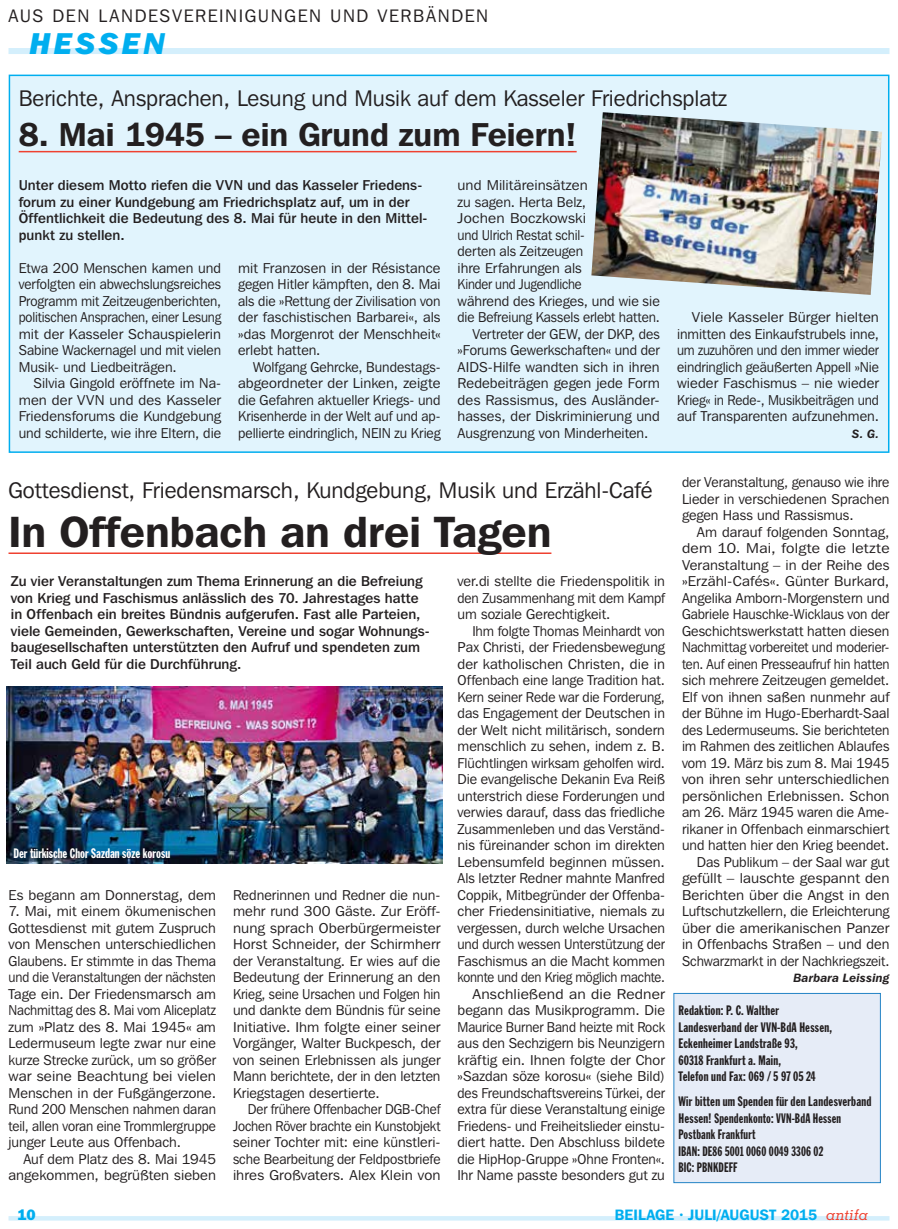
<style>
.page{position:relative;width:898px;height:1229px;background:#fff}
.page>*{position:absolute;margin:0;border:0;box-sizing:border-box;transform-origin:0 0}
.t1{font:600 43.5px "Franklin Gothic IT Cby BT";color:#231f20}
.t2{font:600 33px "Franklin Gothic IT Cby BT";color:#231f20}
.t3{font:italic 800 30px "Franklin Gothic IT Cby BT";letter-spacing:.105em;color:#00aeef}
.t4{font:22.5px "Franklin Gothic IT Cby BT";color:#231f20}
.t5{font:18px "Franklin Gothic IT Cby BT";letter-spacing:.09em;color:#231f20}
.t6{font:600 15px "Franklin Gothic IT Cby BT";letter-spacing:.005em;color:#00aeef}
.t7{font:800 15px "Franklin Gothic IT Cby BT";color:#00aeef}
.t8{font:14.25px/16.5px "Franklin Gothic IT Cby BT";color:#231f20;text-align:justify}
.t9{font:14.25px/16.5px "Franklin Gothic IT Cby BT";color:#231f20;text-align:right;scale:.96 1}
.t10{font:500 14.25px/16.5px "Franklin Gothic IT Cby BT";letter-spacing:.005em;color:#231f20}
.t11{font:14.25px/16.5px "Franklin Gothic IT Cby BT";color:#231f20;text-align:justify;scale:1.05 1}
.t12{font:14.25px/16.5px "Franklin Gothic IT Cby BT";color:#231f20;text-align:justify;scale:.93 1}
.t13{font:14.25px "Franklin Gothic IT Cby BT";color:#231f20;scale:.95 1}
.t14{font:14.25px "Franklin Gothic IT Cby BT";color:#231f20;scale:1.04 1}
.t15{font:14.25px "Franklin Gothic IT Cby BT";color:#231f20;scale:.91 1}
.t16{font:14.25px "Franklin Gothic IT Cby BT";color:#231f20;scale:1.08 1}
.t17{font:13.5px/16.5px "Franklin Gothic Extra Cond";letter-spacing:.02em;color:#231f20}
.t18{font:13.5px "Franklin Gothic Extra Cond";color:#fff}
.t19{font:italic 600 12px "Franklin Gothic IT Cby BT";letter-spacing:.015em;color:#231f20}
.s1{font-family:"Memphis";font-weight:500;font-style:italic;color:#ef4130}
</style>
<div class="page">
<hr style="left:9px;top:1216px;width:880px;height:4px;background:#d4effc">
<div style="left:9px;top:48px;width:880px;height:6px;background:#d4effc"></div>
<hr style="left:9px;top:552px;width:542px;height:2px;background:#ef4130">
<div style="left:9px;top:75px;width:879px;height:377px;background:#e1f4fd"></div>
<div style="left:9px;top:75px;width:880px;height:378px;border:2px solid #00aeef"></div>
<hr style="left:19px;top:151px;width:557px;height:1px;background:#ef4130">
<div style="left:673px;top:993px;width:207px;height:189px;background:#e6ecf7"></div>
<div style="left:673px;top:993px;width:207px;height:190px;border:1px solid #2484c6"></div>
<img style="left:591px;top:112px;width:290px;height:183px">
<img style="left:7px;top:686px;width:435px;height:178px">
<p class="t5" style="left:9px;top:5px;width:481px">AUS DEN LANDESVEREINIGUNGEN UND VERBÄNDEN</p>
<h3 class="t3" style="left:30px;top:25px;width:137px">HESSEN</h3>
<h3 class="t4" style="left:19px;top:84px;width:709px">Berichte, Ansprachen, Lesung und Musik auf dem Kasseler Friedrichsplatz</h3>
<h2 class="t2" style="left:19px;top:113px;width:559px">8. Mai 1945 – ein Grund zum Feiern!</h2>
<p class="t10" style="left:19px;top:177px;width:410px">Unter diesem Motto riefen die VVN und das Kasseler Friedens&shy;forum zu einer Kundgebung am Friedrichsplatz auf, um in der Öffentlichkeit die Bedeutung des 8. Mai für heute in den Mittel&shy;punkt zu stellen.</p>
<p class="t8" style="left:19px;top:259px;width:204px">Etwa 200 Menschen kamen und verfolgten ein abwechslungsreiches Programm mit Zeitzeugenberichten, politischen Ansprachen, einer Lesung mit der Kasseler Schauspielerin Sabine Wackernagel und mit vielen Musik- und Liedbeiträgen.</p>
<p class="t8" style="left:19px;top:375px;width:204px;text-indent:15px">Silvia Gingold eröffnete im Na&shy;men der VVN und des Kasseler Friedensforums die Kundgebung und schilderte, wie ihre Eltern, die</p>
<p class="t8" style="left:238px;top:259px;width:204px">mit Franzosen in der Résistance gegen Hitler kämpften, den 8. Mai als die »Rettung der Zivilisation von der faschistischen Barbarei«, als »das Morgenrot der Menschheit« erlebt hatten.</p>
<p class="t8" style="left:238px;top:358px;width:204px;text-indent:15px">Wolfgang Gehrcke, Bundestags&shy;abgeordneter der Linken, zeigte die Gefahren aktueller Kriegs- und Krisenherde in der Welt auf und ap&shy;pellierte eindringlich, NEIN zu Krieg</p>
<p class="t11" style="left:457px;top:177px;width:125px">und Militäreinsätzen</p>
<p class="t8" style="left:457px;top:193px;width:130px">zu sagen. Herta Belz,</p>
<p class="t16" style="left:457px;top:209px;width:120px">Jochen Boczkowski</p>
<p class="t12" style="left:457px;top:226px;width:138px">und Ulrich Restat schil-</p>
<p class="t8" style="left:457px;top:243px;width:127px">derten als Zeitzeugen</p>
<p class="t8" style="left:457px;top:259px;width:126px">ihre Erfahrungen als</p>
<p class="t15" style="left:457px;top:275px;width:138px">Kinder und Jugendliche</p>
<p class="t8" style="left:457px;top:292px;width:204px">während des Krieges, und wie sie</p>
<p class="t13" style="left:457px;top:308px;width:214px">die Befreiung Kassels erlebt hatten.</p>
<p class="t8" style="left:472px;top:325px;width:189px">Vertreter der GEW, der DKP, des</p>
<p class="t8" style="left:457px;top:342px;width:204px">»Forums Gewerkschaften« und der</p>
<p class="t8" style="left:457px;top:358px;width:204px">AIDS-Hilfe wandten sich in ihren</p>
<p class="t8" style="left:457px;top:375px;width:204px">Redebeiträgen gegen jede Form</p>
<p class="t11" style="left:457px;top:391px;width:194px">des Rassismus, des Ausländer-</p>
<p class="t8" style="left:457px;top:408px;width:204px">hasses, der Diskriminierung und</p>
<p class="t8" style="left:457px;top:424px;width:192px">Ausgrenzung von Minderheiten.</p>
<p class="t11" style="left:676px;top:309px;width:194px;text-indent:15px">Viele Kasseler Bürger hielten inmitten des Einkaufstrubels inne, um zuzuhören und den immer wieder eindringlich geäußerten Appell »Nie wieder Faschismus – nie wieder Krieg« in Rede-, Musikbeiträgen und auf Transparenten aufzunehmen.</p>
<p class="t19" style="left:851px;top:426px;width:29px">S. G.</p>
<h3 class="t4" style="left:9px;top:476px;width:645px">Gottesdienst, Friedensmarsch, Kundgebung, Musik und Erzähl-Café</h3>
<h1 class="t1" style="left:9px;top:505px;width:544px">In Offenbach an drei Tagen</h1>
<p class="t10" style="left:11px;top:573px;width:420px">Zu vier Veranstaltungen zum Thema Erinnerung an die Befreiung von Krieg und Faschismus anlässlich des 70. Jahrestages hatte in Offenbach ein breites Bündnis aufgerufen. Fast alle Parteien, viele Gemeinden, Gewerkschaften, Vereine und sogar Wohnungs&shy;baugesellschaften unterstützten den Aufruf und spendeten zum Teil auch Geld für die Durchführung.</p>
<p class="t18" style="left:13px;top:846px;width:158px">Der türkische Chor Sazdan söze korosu</p>
<p class="t14" style="left:9px;top:886px;width:201px">Es begann am Donnerstag, dem</p>
<p class="t8" style="left:9px;top:903px;width:209px">7. Mai, mit einem ökumenischen Gottesdienst mit gutem Zuspruch von Menschen unterschiedlichen Glaubens. Er stimmte in das Thema und die Veranstaltungen der nächsten Tage ein. Der Friedensmarsch am Nachmittag des 8. Mai vom Aliceplatz zum »Platz des 8. Mai 1945« am Ledermuseum legte zwar nur eine kurze Strecke zurück, um so größer war seine Beachtung bei vielen Menschen in der Fußgängerzone.<br>Rund 200 Menschen nahmen daran teil, allen voran eine Trommlergruppe junger Leute aus Offenbach.</p>
<p class="t8" style="left:9px;top:1150px;width:209px;text-align:right">Auf dem Platz des 8. Mai 1945 angekommen, begrüßten sieben</p>
<p class="t8" style="left:233px;top:886px;width:209px">Rednerinnen und Redner die nun&shy;mehr rund 300 Gäste. Zur Eröff&shy;nung sprach Oberbürgermeister Horst Schneider, der Schirmherr der Veranstaltung. Er wies auf die Bedeutung der Erinnerung an den Krieg, seine Ursachen und Folgen hin und dankte dem Bündnis für seine Initiative. Ihm folgte einer seiner Vorgänger, Walter Buckpesch, der von seinen Erlebnissen als junger Mann berichtete, der in den letzten Kriegstagen desertierte.</p>
<p class="t12" style="left:233px;top:1101px;width:224px;text-indent:15px">Der frühere Offenbacher DGB-Chef Jochen Röver brachte ein Kunstobjekt seiner Tochter mit: eine künstleri&shy;sche Bearbeitung der Feldpostbriefe ihres Großvaters. Alex Klein von</p>
<p class="t8" style="left:457px;top:573px;width:209px">ver.di stellte die Friedenspolitik in den Zusammenhang mit dem Kampf um soziale Gerechtigkeit.</p>
<p class="t9" style="left:457px;top:622px;width:217px">Ihm folgte Thomas Meinhardt von Pax Christi, der Friedensbewegung der katholischen Christen, die in Offenbach eine lange Tradition hat.<br>Kern seiner Rede war die Forderung, das Engagement der Deutschen in der Welt nicht militärisch, sondern menschlich zu sehen, indem z. B.<br>Flüchtlingen wirksam geholfen wird.<br>Die evangelische Dekanin Eva Reiß unterstrich diese Forderungen und verwies darauf, dass das friedliche Zusammenleben und das Verständ&shy;nis füreinander schon im direkten Lebensumfeld beginnen müssen.<br>Als letzter Redner mahnte Manfred Coppik, Mitbegründer der Offenba&shy;cher Friedensinitiative, niemals zu vergessen, durch welche Ursachen und durch wessen Unterstützung der Faschismus an die Macht kommen konnte und den Krieg möglich machte.<br>Anschließend an die Redner begann das Musikprogramm. Die Maurice Burner Band heizte mit Rock aus den Sechzigern bis Neunzigern kräftig ein. Ihnen folgte der Chor »Sazdan söze korosu« (siehe Bild) des Freundschaftsvereins Türkei, der extra für diese Veranstaltung einige Friedens- und Freiheitslieder einstu&shy;diert hatte. Den Abschluss bildete die HipHop-Gruppe »Ohne Fronten«.<br>Ihr Name passte besonders gut zu</p>
<p class="t8" style="left:681px;top:474px;width:209px">der Veranstaltung, genauso wie ihre Lieder in verschiedenen Sprachen gegen Hass und Rassismus.</p>
<p class="t8" style="left:681px;top:523px;width:209px;text-align:right">Am darauf folgenden Sonntag, dem 10. Mai, folgte die letzte Veranstaltung – in der Reihe des »Erzähl-Cafés«. Günter Burkard, Angelika Amborn-Morgenstern und Gabriele Hauschke-Wicklaus von der Geschichtswerkstatt hatten diesen Nachmittag vorbereitet und moderier&shy;ten. Auf einen Presseaufruf hin hatten sich mehrere Zeitzeugen gemeldet.<br>Elf von ihnen saßen nunmehr auf der Bühne im Hugo-Eberhardt-Saal des Ledermuseums. Sie berichteten im Rahmen des zeitlichen Ablaufes vom 19. März bis zum 8. Mai 1945 von ihren sehr unterschiedlichen persönlichen Erlebnissen. Schon am 26. März 1945 waren die Ame&shy;rikaner in Offenbach einmarschiert und hatten hier den Krieg beendet.<br>Das Publikum – der Saal war gut gefüllt – lauschte gespannt den Berichten über die Angst in den Luftschutzkellern, die Erleichterung über die amerikanischen Panzer in Offenbachs Straßen – und den Schwarzmarkt in der Nachkriegszeit.</p>
<p class="t19" style="left:793px;top:971px;width:97px">Barbara Leissing</p>
<p class="t17" style="left:678px;top:1002px;width:155px">Redaktion: P. C. Walther<br>Landesverband der VVN-BdA Hessen,<br>Eckenheimer Landstraße 93,<br>60318 Frankfurt a. Main,<br>Telefon und Fax: 069 / 5 97 05 24</p>
<p class="t17" style="left:678px;top:1093px;width:194px">Wir bitten um Spenden für den Landesverband<br>Hessen! Spendenkonto: VVN-BdA Hessen<br>Postbank Frankfurt<br>IBAN: DE86 5001 0060 0049 3306 02<br>BIC: PBNKDEFF</p>
<p class="t7" style="left:17px;top:1205px;width:20px">10</p>
<p class="t6" style="left:614px;top:1206px;width:255px">BEILAGE · JULI/AUGUST 2015 <span class="s1">antifa</span></p>
</div>
